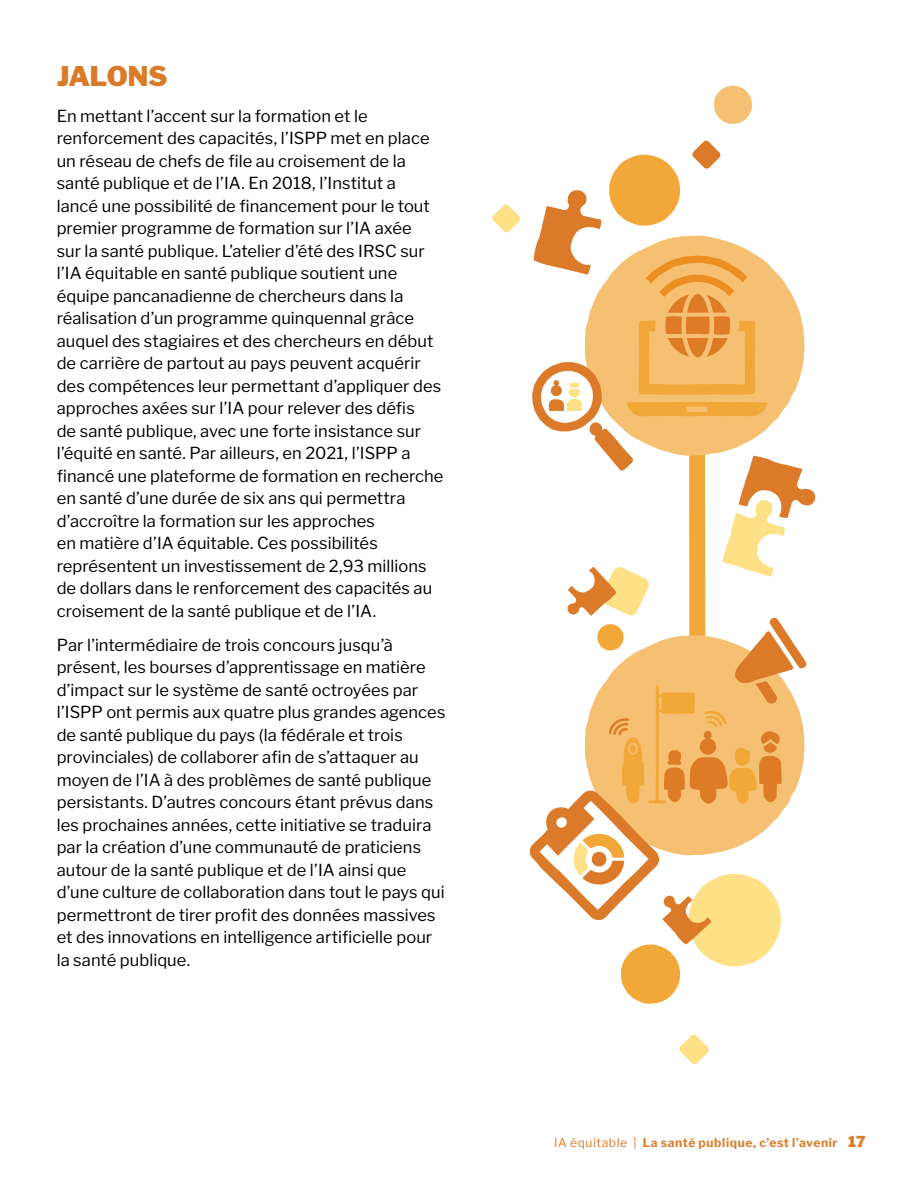
<style>
.page{position:relative;width:918px;height:1188px;background:#fff}
.page>*{position:absolute;margin:0;border:0;box-sizing:border-box;transform-origin:0 0}
.t1{font:900 27px "Libre Franklin";letter-spacing:-.01em;color:#db7a28}
.t2{font:16.5px/22.5px "Libre Franklin";letter-spacing:.005em;color:#000}
.t3{font:700 12px "Libre Franklin";letter-spacing:.05em;color:#dd7b27}
.s1{font-weight:400}
.s2{font-weight:900;font-size:15px}
</style>
<div class="page">
<svg style="left:714px;top:86px;width:38px;height:38px"></svg>
<svg style="left:492px;top:204px;width:28px;height:28px"></svg>
<svg style="left:680px;top:1035px;width:29px;height:29px"></svg>
<svg style="left:529px;top:141px;width:286px;height:863px"></svg>
<p class="t1" style="left:57px;top:60px;width:112px">JALONS</p>
<p class="t2" style="left:57px;top:105px;width:388px">En mettant l’accent sur la formation et le renforcement des capacités, l’ISPP met en place un réseau de chefs de file au croisement de la santé publique et de l’IA. En 2018, l’Institut a<br>lancé une possibilité de financement pour le tout premier programme de formation sur l’IA axée<br>sur la santé publique. L’atelier d’été des IRSC sur l’IA équitable en santé publique soutient une équipe pancanadienne de chercheurs dans la réalisation d’un programme quinquennal grâce auquel des stagiaires et des chercheurs en début de carrière de partout au pays peuvent acquérir des compétences leur permettant d’appliquer des approches axées sur l’IA pour relever des défis<br>de santé publique, avec une forte insistance sur l’équité en santé. Par ailleurs, en 2021, l’ISPP a financé une plateforme de formation en recherche en santé d’une durée de six ans qui permettra d’accroître la formation sur les approches<br>en matière d’IA équitable. Ces possibilités représentent un investissement de 2,93 millions de dollars dans le renforcement des capacités au croisement de la santé publique et de l’IA.</p>
<p class="t2" style="left:57px;top:633px;width:390px">Par l’intermédiaire de trois concours jusqu’à présent, les bourses d’apprentissage en matière d’impact sur le système de santé octroyées par l’ISPP ont permis aux quatre plus grandes agences de santé publique du pays (la fédérale et trois provinciales) de collaborer afin de s’attaquer au moyen de l’IA à des problèmes de santé publique persistants. D’autres concours étant prévus dans les prochaines années, cette initiative se traduira par la création d’une communauté de praticiens autour de la santé publique et de l’IA ainsi que d’une culture de collaboration dans tout le pays qui permettront de tirer profit des données massives et des innovations en intelligence artificielle pour la santé publique.</p>
<p class="t3" style="left:554px;top:1136px;width:313px"><span class="s1">IA équitable |</span> La santé publique, c’est l’avenir <span class="s2">17</span></p>
</div>
